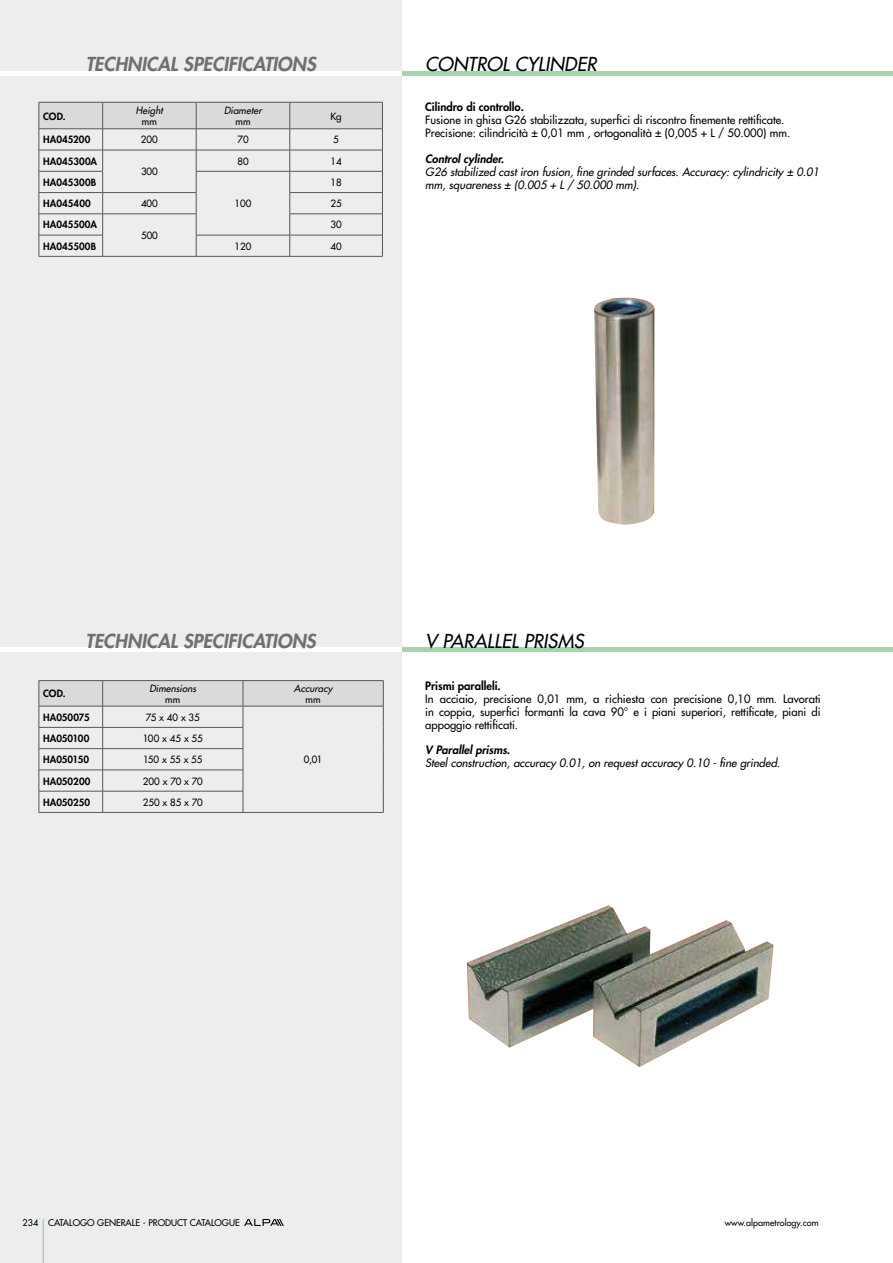
<style>
.page{position:relative;width:893px;height:1263px;background:#fff}
.page>*{position:absolute;margin:0;border:0;box-sizing:border-box;transform-origin:0 0}
.t1{font:italic 800 18.75px "Futura Std";color:#706f6f}
.t2{font:italic 500 18.75px "Futura Std";color:#000}
.t3{font:500 11.25px/12.9px "Futura Std";color:#000}
.t4{font:italic 500 11.25px/12.9px "Futura Std";color:#000}
.t5{font:800 11.25px "Futura Std";color:#000}
.t6{font:italic 800 11.25px "Futura Std";color:#000}
.t7{font:800 9.75px "Futura Std";letter-spacing:.005em;color:#000}
.t8{font:500 9.75px "Futura Std";color:#000}
.t9{font:italic 500 9.75px "Futura Std";letter-spacing:.005em;color:#000}
.t10{font:500 9px "Futura Std";color:#000}
</style>
<div class="page">
<div style="left:0;top:0;width:402px;height:1263px;background:#ededed"></div>
<hr style="left:402px;top:71px;width:491px;height:4px;background:#a8d3af">
<hr style="left:0;top:71px;width:402px;height:4px;background:#fff">
<svg style="left:244px;top:1219px;width:40px;height:7px"></svg>
<hr style="left:43px;top:1219px;width:1px;height:44px;background:#a8d3af">
<svg style="left:39px;top:102px;width:344px;height:154px"></svg>
<hr style="left:39px;top:129px;width:64px;height:1px;background:#575756">
<hr style="left:103px;top:129px;width:93px;height:1px;background:#575756">
<hr style="left:196px;top:129px;width:94px;height:1px;background:#575756">
<hr style="left:290px;top:129px;width:93px;height:1px;background:#575756">
<hr style="left:39px;top:150px;width:64px;height:1px;background:#575756">
<hr style="left:103px;top:150px;width:93px;height:1px;background:#575756">
<hr style="left:196px;top:150px;width:94px;height:1px;background:#575756">
<hr style="left:290px;top:150px;width:93px;height:1px;background:#575756">
<hr style="left:39px;top:171px;width:64px;height:1px;background:#575756">
<hr style="left:196px;top:171px;width:94px;height:1px;background:#575756">
<hr style="left:290px;top:171px;width:93px;height:1px;background:#575756">
<hr style="left:39px;top:192px;width:64px;height:1px;background:#575756">
<hr style="left:103px;top:192px;width:93px;height:1px;background:#575756">
<hr style="left:290px;top:192px;width:93px;height:1px;background:#575756">
<hr style="left:39px;top:214px;width:64px;height:1px;background:#575756">
<hr style="left:103px;top:214px;width:93px;height:1px;background:#575756">
<hr style="left:290px;top:214px;width:93px;height:1px;background:#575756">
<hr style="left:39px;top:235px;width:64px;height:1px;background:#575756">
<hr style="left:196px;top:235px;width:94px;height:1px;background:#575756">
<hr style="left:290px;top:235px;width:93px;height:1px;background:#575756">
<hr style="left:39px;top:256px;width:64px;height:1px;background:#575756">
<hr style="left:103px;top:256px;width:93px;height:1px;background:#575756">
<hr style="left:196px;top:256px;width:94px;height:1px;background:#575756">
<hr style="left:290px;top:256px;width:93px;height:1px;background:#575756">
<img style="left:594px;top:298px;width:61px;height:227px">
<hr style="left:402px;top:648px;width:491px;height:4px;background:#a8d3af">
<hr style="left:0;top:648px;width:402px;height:4px;background:#fff">
<hr style="left:39px;top:680px;width:64px;height:1px;background:#575756">
<hr style="left:103px;top:680px;width:140px;height:1px;background:#575756">
<hr style="left:243px;top:680px;width:140px;height:1px;background:#575756">
<svg style="left:39px;top:681px;width:345px;height:131px"></svg>
<hr style="left:39px;top:706px;width:64px;height:1px;background:#575756">
<hr style="left:103px;top:706px;width:140px;height:1px;background:#575756">
<hr style="left:243px;top:706px;width:140px;height:1px;background:#575756">
<hr style="left:39px;top:727px;width:64px;height:1px;background:#575756">
<hr style="left:103px;top:727px;width:140px;height:1px;background:#575756">
<hr style="left:39px;top:748px;width:64px;height:1px;background:#575756">
<hr style="left:103px;top:748px;width:140px;height:1px;background:#575756">
<hr style="left:39px;top:770px;width:64px;height:1px;background:#575756">
<hr style="left:103px;top:770px;width:140px;height:1px;background:#575756">
<hr style="left:39px;top:791px;width:64px;height:1px;background:#575756">
<hr style="left:103px;top:791px;width:140px;height:1px;background:#575756">
<hr style="left:39px;top:812px;width:64px;height:1px;background:#575756">
<hr style="left:103px;top:812px;width:140px;height:1px;background:#575756">
<hr style="left:243px;top:812px;width:140px;height:1px;background:#575756">
<img style="left:467px;top:905px;width:307px;height:162px">
<h1 class="t1" style="left:86px;top:52px;width:232px">TECHNICAL SPECIFICATIONS</h1>
<h1 class="t2" style="left:425px;top:52px;width:15px">Cont</h1>
<h1 class="t2" style="left:476px;top:52px;width:122px">rol cylinder</h1>
<p class="t7" style="left:43px;top:110px;width:24px">COD.</p>
<p class="t9" style="left:136px;top:105px;width:29px">Height</p>
<p class="t8" style="left:142px;top:115px;width:17px">mm</p>
<p class="t9" style="left:224px;top:105px;width:40px">Diameter</p>
<p class="t8" style="left:235px;top:115px;width:17px">mm</p>
<p class="t8" style="left:331px;top:110px;width:13px">Kg</p>
<p class="t7" style="left:43px;top:134px;width:49px">HA045200</p>
<p class="t8" style="left:141px;top:134px;width:18px">200</p>
<p class="t8" style="left:237px;top:134px;width:13px">70</p>
<p class="t8" style="left:333px;top:134px;width:7px">5</p>
<p class="t7" style="left:43px;top:155px;width:56px">HA045300A</p>
<p class="t8" style="left:141px;top:166px;width:18px">300</p>
<p class="t8" style="left:237px;top:155px;width:13px">80</p>
<p class="t8" style="left:330px;top:155px;width:13px">14</p>
<p class="t7" style="left:43px;top:176px;width:55px">HA045300B</p>
<p class="t8" style="left:330px;top:176px;width:13px">18</p>
<p class="t7" style="left:43px;top:197px;width:49px">HA045400</p>
<p class="t8" style="left:141px;top:198px;width:18px">400</p>
<p class="t8" style="left:330px;top:198px;width:13px">25</p>
<p class="t7" style="left:43px;top:219px;width:55px">HA045500A</p>
<p class="t8" style="left:141px;top:229px;width:18px">500</p>
<p class="t8" style="left:235px;top:198px;width:18px">100</p>
<p class="t8" style="left:331px;top:219px;width:13px">30</p>
<p class="t7" style="left:43px;top:240px;width:54px">HA045500B</p>
<p class="t8" style="left:235px;top:240px;width:18px">120</p>
<p class="t8" style="left:331px;top:240px;width:13px">40</p>
<p class="t5" style="left:425px;top:100px;width:100px">Cilindro di controllo.</p>
<p class="t3" style="left:425px;top:114px;width:367px">Fusione in ghisa G26 stabilizzata, superfici di riscontro finemente rettificate.<br>Precisione: cilindricità ± 0,01 mm , ortogonalità ± (0,005 + L / 50.000) mm.</p>
<p class="t6" style="left:425px;top:152px;width:80px">Control cylinder.</p>
<p class="t4" style="left:425px;top:166px;width:395px">G26 stabilized cast iron fusion, fine grinded surfaces. Accuracy: cylindricity ± 0.01 mm, squareness ± (0.005 + L / 50.000 mm).</p>
<h1 class="t1" style="left:86px;top:629px;width:232px">TECHNICAL SPECIFICATIONS</h1>
<h1 class="t2" style="left:425px;top:629px;width:160px">V Parallel prisms</h1>
<p class="t7" style="left:43px;top:688px;width:24px">COD.</p>
<p class="t9" style="left:149px;top:682px;width:48px">Dimensions</p>
<p class="t8" style="left:165px;top:693px;width:17px">mm</p>
<p class="t7" style="left:43px;top:711px;width:48px">HA050075</p>
<p class="t8" style="left:146px;top:711px;width:55px">75 x 40 x 35</p>
<p class="t7" style="left:43px;top:732px;width:48px">HA050100</p>
<p class="t8" style="left:143px;top:732px;width:61px">100 x 45 x 55</p>
<p class="t7" style="left:43px;top:753px;width:47px">HA050150</p>
<p class="t8" style="left:143px;top:754px;width:61px">150 x 55 x 55</p>
<p class="t7" style="left:43px;top:775px;width:49px">HA050200</p>
<p class="t8" style="left:143px;top:775px;width:61px">200 x 70 x 70</p>
<p class="t7" style="left:43px;top:796px;width:49px">HA050250</p>
<p class="t8" style="left:143px;top:796px;width:61px">250 x 85 x 70</p>
<p class="t9" style="left:294px;top:682px;width:41px">Accuracy</p>
<p class="t8" style="left:306px;top:693px;width:17px">mm</p>
<p class="t8" style="left:304px;top:754px;width:20px">0,01</p>
<p class="t5" style="left:425px;top:678px;width:77px">Prismi paralleli.</p>
<p class="t3" style="left:425px;top:692px;width:397px;text-align:justify">In acciaio, precisione 0,01 mm, a richiesta con precisione 0,10 mm. Lavorati in coppia, superfici formanti la cava 90° e i piani superiori, rettificate, piani di appoggio rettificati.</p>
<p class="t6" style="left:425px;top:743px;width:87px">V Parallel prisms.</p>
<p class="t4" style="left:425px;top:757px;width:356px">Steel construction, accuracy 0.01, on request accuracy 0.10 - fine grinded.</p>
<p class="t10" style="left:23px;top:1217px;width:219px">234 CATALOGO GENERALE - PRODUCT CATALOGUE</p>
<p class="t10" style="left:725px;top:1217px;width:95px">www.alpametrology.com</p>
</div>
